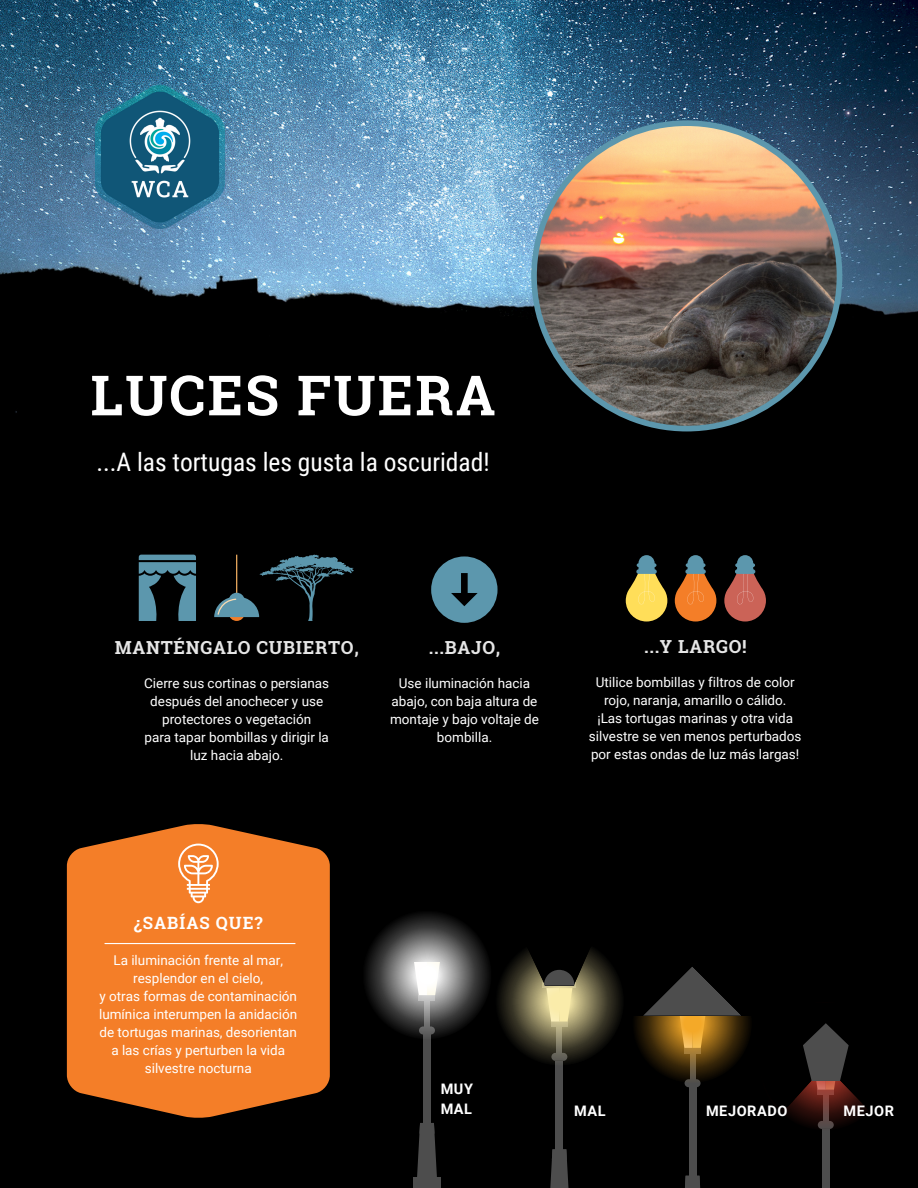
<style>
.page{position:relative;width:918px;height:1188px;background:#000}
.page>*{position:absolute;margin:0;border:0;box-sizing:border-box;transform-origin:0 0}
.t1{font:700 55.5px "Roboto Slab";letter-spacing:.04em;color:#fff}
.t2{font:25.5px "Roboto Condensed";color:#fff}
.t3{font:700 18px "Roboto Slab";letter-spacing:.04em;color:#e6e6e6}
.t4{font:700 16.95px "Roboto Slab";letter-spacing:.06em;color:#fff}
.t5{font:700 14.55px/20.1px "Roboto";letter-spacing:.04em;color:#fff}
.t6{font:13.5px/18px "Roboto";color:#fff;text-align:center}
</style>
<div class="page">
<img style="left:0;top:0;width:918px;height:432px">
<svg style="left:67px;top:824px;width:263px;height:294px;background:#dc7224"></svg>
<hr style="left:105px;top:943px;width:190px;height:1px;background:#fff">
<svg style="left:178px;top:844px;width:41px;height:59px;background:#f6a162"></svg>
<div style="left:423px;top:1034px;width:8px;height:89px;background:#4d4d4d"></div>
<div style="left:413px;top:1178px;width:28px;height:10px;background:#4d4d4d"></div>
<svg style="left:417px;top:1123px;width:20px;height:55px"></svg>
<div style="left:555px;top:1061px;width:8px;height:88px;background:#4d4d4d"></div>
<svg style="left:550px;top:1149px;width:19px;height:39px"></svg>
<div style="left:689px;top:1087px;width:8px;height:89px;background:#4d4d4d"></div>
<svg style="left:685px;top:1176px;width:16px;height:12px"></svg>
<div style="left:822px;top:1129px;width:8px;height:59px;background:#4d4d4d"></div>
<svg style="left:214px;top:555px;width:140px;height:66px"></svg>
<svg style="left:139px;top:555px;width:57px;height:66px"></svg>
<svg style="left:431px;top:556px;width:67px;height:67px"></svg>
<svg style="left:724px;top:555px;width:42px;height:67px"></svg>
<div style="left:735px;top:569px;width:20px;height:5px;background:#5c97ad;border-radius:2px"></div>
<hr style="left:735px;top:563px;width:20px;height:4px;background:#5c97ad;border-radius:2px">
<svg style="left:675px;top:555px;width:41px;height:67px"></svg>
<div style="left:685px;top:569px;width:21px;height:5px;background:#5c97ad;border-radius:2px"></div>
<hr style="left:686px;top:563px;width:20px;height:4px;background:#5c97ad;border-radius:2px">
<svg style="left:626px;top:555px;width:41px;height:67px"></svg>
<div style="left:636px;top:569px;width:21px;height:5px;background:#5c97ad;border-radius:2px"></div>
<hr style="left:637px;top:563px;width:19px;height:4px;background:#5c97ad;border-radius:2px">
<img style="left:96px;top:85px;width:128px;height:143px">
<img style="left:531px;top:120px;width:311px;height:311px">
<svg style="left:366px;top:913px;width:256px;height:150px"></svg>
<svg style="left:635px;top:967px;width:232px;height:162px"></svg>
<h1 class="t1" style="left:91px;top:357px;width:406px">LUCES FUERA</h1>
<h2 class="t2" style="left:96px;top:447px;width:395px">...A las tortugas les gusta la oscuridad!</h2>
<h3 class="t3" style="left:115px;top:636px;width:246px">MANTÉNGALO CUBIERTO,</h3>
<p class="t6" style="left:144px;top:674px;width:187px">Cierre sus cortinas o persianas después del anochecer y use protectores o vegetación<br>para tapar bombillas y dirigir la luz hacia abajo.</p>
<h3 class="t3" style="left:429px;top:636px;width:73px">...BAJO,</h3>
<p class="t6" style="left:390px;top:674px;width:150px">Use iluminación hacia abajo, con baja altura de montaje y bajo voltaje de bombilla.</p>
<h3 class="t3" style="left:644px;top:635px;width:104px">...Y LARGO!</h3>
<p class="t6" style="left:589px;top:673px;width:214px">Utilice bombillas y filtros de color rojo, naranja, amarillo o cálido.<br>¡Las tortugas marinas y otra vida silvestre se ven menos perturbados por estas ondas de luz más largas!</p>
<p class="t4" style="left:134px;top:911px;width:130px">¿SABÍAS QUE?</p>
<p class="t6" style="left:99px;top:951px;width:200px">La iluminación frente al mar, resplendor en el cielo,<br>y otras formas de contaminación lumínica interumpen la anidación de tortugas marinas, desorientan a las crías y perturben la vida silvestre nocturna</p>
<p class="t5" style="left:441px;top:1079px;width:34px">MUY<br>MAL</p>
<p class="t5" style="left:574px;top:1101px;width:33px">MAL</p>
<p class="t5" style="left:706px;top:1101px;width:83px">MEJORADO</p>
<p class="t5" style="left:843px;top:1101px;width:52px">MEJOR</p>
</div>
